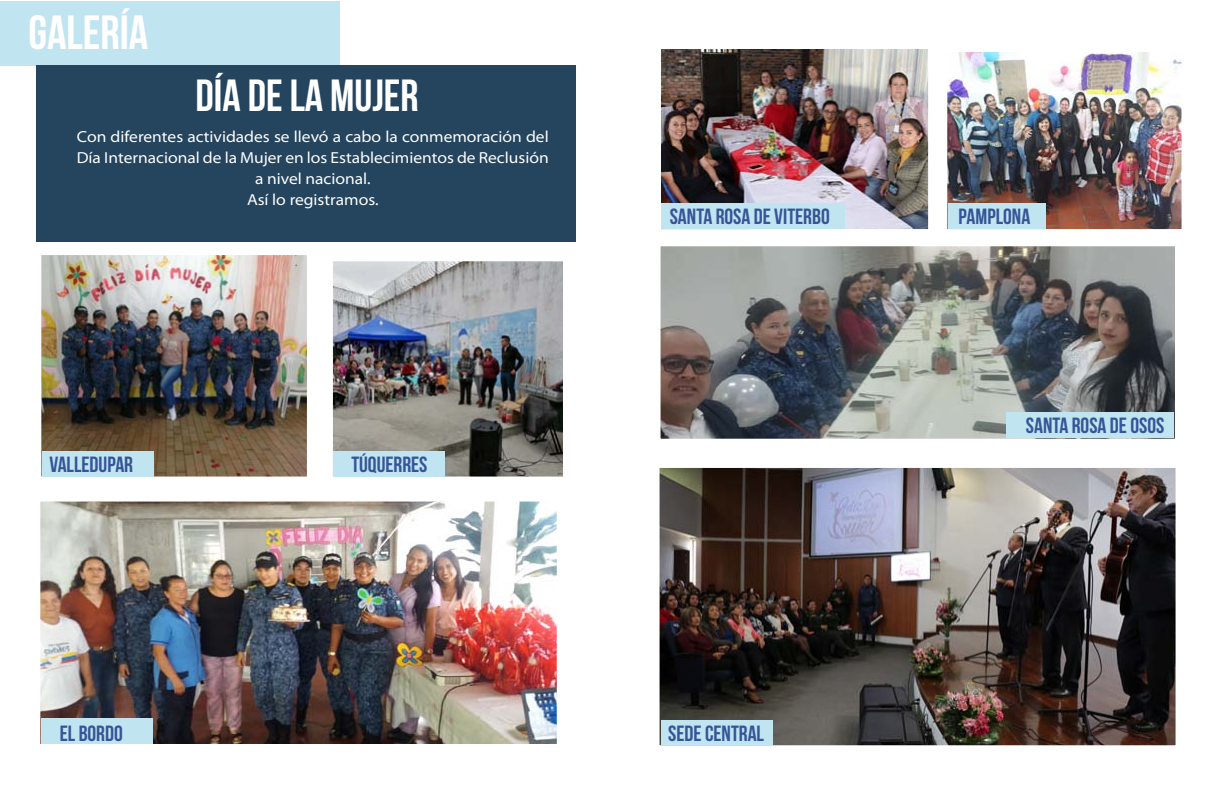
<style>
.page{position:relative;width:1224px;height:792px;background:#fff}
.page>*{position:absolute;margin:0;border:0;box-sizing:border-box;transform-origin:0 0}
.t1{font:700 48px "Bebas Neue";color:#fff}
.t2{font:700 45px "Bebas Neue";color:#fff}
.t3{font:700 22px "Bebas Neue";color:#345597}
.t4{font:semi-expanded 16px/21px "Myriad Pro";color:#fff;text-align:center}
</style>
<div class="page">
<div style="left:0;top:1px;width:339px;height:65px;background:#c1e4f1"></div>
<div style="left:36px;top:66px;width:540px;height:176px;background:#25455e"></div>
<img style="left:334px;top:262px;width:228px;height:214px">
<img style="left:661px;top:469px;width:514px;height:275px">
<div style="left:648px;top:456px;width:540px;height:301px;border:12px solid #fff"></div>
<img style="left:42px;top:256px;width:264px;height:220px">
<img style="left:662px;top:50px;width:265px;height:178px">
<img style="left:948px;top:53px;width:233px;height:175px">
<img style="left:662px;top:247px;width:512px;height:191px">
<div style="left:42px;top:452px;width:112px;height:25px;background:#c1e4f1"></div>
<div style="left:333px;top:452px;width:112px;height:25px;background:#c1e4f1"></div>
<img style="left:41px;top:503px;width:515px;height:240px">
<div style="left:661px;top:204px;width:184px;height:25px;background:#c1e4f1"></div>
<div style="left:948px;top:204px;width:98px;height:25px;background:#c1e4f1"></div>
<div style="left:1006px;top:413px;width:168px;height:25px;background:#c1e4f1"></div>
<div style="left:41px;top:718px;width:112px;height:26px;background:#c1e4f1"></div>
<div style="left:661px;top:720px;width:111px;height:25px;background:#c1e4f1"></div>
<h1 class="t1" style="left:28px;top:7px;width:122px">GALERÍA</h1>
<h2 class="t2" style="left:196px;top:71px;width:225px">DÍA DE LA MUJER</h2>
<p class="t4" style="left:77px;top:126px;width:473px">Con diferentes actividades se llevó a cabo la conmemoración del Día Internacional de la Mujer en los Establecimientos de Reclusión a nivel nacional.<br>Así lo registramos.</p>
<h3 class="t3" style="left:49px;top:453px;width:85px">VALLEDUPAR</h3>
<h3 class="t3" style="left:351px;top:453px;width:78px">TÚQUERRES</h3>
<h3 class="t3" style="left:670px;top:205px;width:162px">SANTA ROSA DE VITERBO</h3>
<h3 class="t3" style="left:959px;top:205px;width:73px">PAMPLONA</h3>
<h3 class="t3" style="left:1026px;top:414px;width:140px">SANTA ROSA DE OSOS</h3>
<h3 class="t3" style="left:60px;top:722px;width:65px">EL BORDO</h3>
<h3 class="t3" style="left:668px;top:722px;width:97px">SEDE CENTRAL</h3>
</div>
